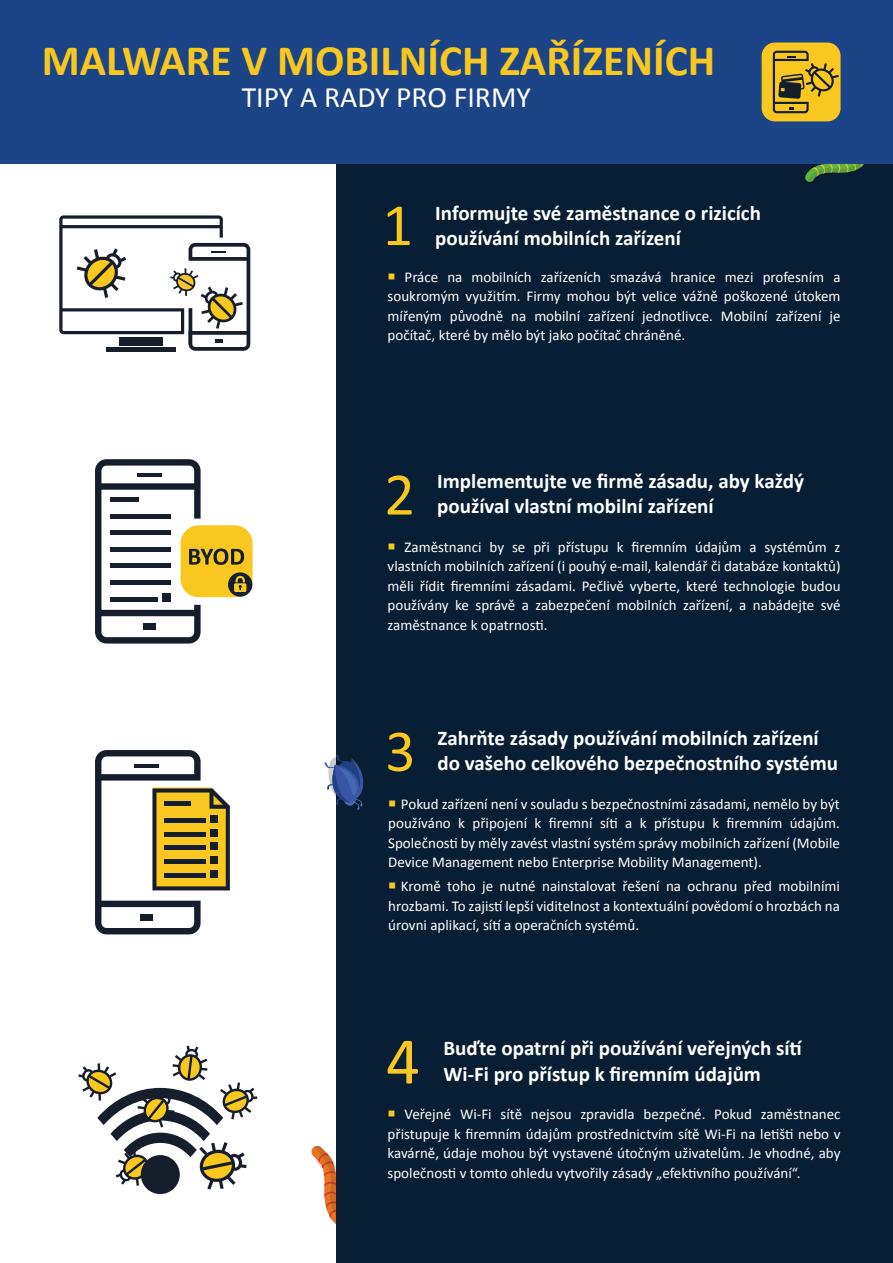
<style>
.page{position:relative;width:893px;height:1263px;background:#fff}
.page>*{position:absolute;margin:0;border:0;box-sizing:border-box;transform-origin:0 0}
.t1{font:700 43.5px "Calibri";color:#f8c720}
.t2{font:29.7px "Calibri";color:#fff}
.t3{font:700 21px/25.2px "Calibri";color:#fff}
.t4{font:15px/19.5px "Calibri";color:#fff;text-align:justify}
.s1{color:#f9c820}
</style>
<div class="page">
<svg style="left:311px;top:1145px;width:25px;height:79px"></svg>
<div style="left:336px;top:0;width:557px;height:1263px;background:#071e34"></div>
<svg style="left:805px;top:164px;width:59px;height:18px"></svg>
<div style="left:0;top:0;width:893px;height:164px;background:#1c4588"></div>
<svg style="left:324px;top:754px;width:40px;height:56px"></svg>
<div style="left:762px;top:43px;width:79px;height:78px;background:#f9c820;border-radius:13px"></div>
<svg style="left:773px;top:51px;width:66px;height:62px"></svg>
<div style="left:106px;top:347px;width:70px;height:5px;background:#161d2b"></div>
<svg style="left:59px;top:215px;width:191px;height:136px"></svg>
<svg style="left:95px;top:459px;width:157px;height:184px"></svg>
<hr style="left:137px;top:473px;width:24px;height:3px;background:#161e2b">
<div style="left:143px;top:623px;width:12px;height:7px;background:#161e2b"></div>
<hr style="left:110px;top:597px;width:47px;height:4px;background:#161d2b">
<div style="left:163px;top:593px;width:8px;height:8px;background:#161d2b"></div>
<hr style="left:110px;top:564px;width:61px;height:4px;background:#161d2b">
<div style="left:110px;top:580px;width:61px;height:5px;background:#161d2b"></div>
<div style="left:110px;top:547px;width:61px;height:5px;background:#161d2b"></div>
<div style="left:110px;top:530px;width:61px;height:5px;background:#161d2b"></div>
<div style="left:110px;top:514px;width:61px;height:5px;background:#161d2b"></div>
<div style="left:110px;top:497px;width:28px;height:5px;background:#161d2b"></div>
<svg style="left:95px;top:750px;width:135px;height:184px"></svg>
<hr style="left:134px;top:764px;width:24px;height:3px;background:#161d2b">
<div style="left:140px;top:914px;width:12px;height:6px;background:#161d2b"></div>
<div style="left:141px;top:1155px;width:39px;height:39px;background:#161d2b;border-radius:50%"></div>
<svg style="left:78px;top:1046px;width:179px;height:143px"></svg>
<svg style="left:388px;top:207px;width:22px;height:38px"></svg>
<svg style="left:388px;top:475px;width:24px;height:39px"></svg>
<svg style="left:388px;top:732px;width:24px;height:39px"></svg>
<svg style="left:388px;top:1041px;width:30px;height:42px"></svg>
<h1 class="t1" style="left:42px;top:33px;width:675px">MALWARE V MOBILNÍCH ZAŘÍZENÍCH</h1>
<h2 class="t2" style="left:242px;top:79px;width:291px">TIPY A RADY PRO FIRMY</h2>
<h3 class="t3" style="left:435px;top:201px;width:327px">Informujte své zaměstnance o rizicích používání mobilních zařízení</h3>
<p class="t4" style="left:388px;top:267px;width:454px"><span class="s1">○</span> Práce na mobilních zařízeních smazává hranice mezi profesním a soukromým využitím. Firmy mohou být velice vážně poškozené útokem mířeným původně na mobilní zařízení jednotlivce. Mobilní zařízení je počítač, které by mělo být jako počítač chráněné.</p>
<h3 class="t3" style="left:437px;top:468px;width:368px">Implementujte ve firmě zásadu, aby každý používal vlastní mobilní zařízení</h3>
<p class="t4" style="left:388px;top:537px;width:454px"><span class="s1">○</span> Zaměstnanci by se při přístupu k firemním údajům a systémům z vlastních mobilních zařízení (i pouhý e-mail, kalendář či databáze kontaktů) měli řídit firemními zásadami. Pečlivě vyberte, které technologie budou používány ke správě a zabezpečení mobilních zařízení, a nabádejte své zaměstnance k opatrnosti.</p>
<h3 class="t3" style="left:437px;top:726px;width:402px">Zahrňte zásady používání mobilních zařízení do vašeho celkového bezpečnostního systému</h3>
<p class="t4" style="left:388px;top:794px;width:453px"><span class="s1">○</span> Pokud zařízení není v souladu s bezpečnostními zásadami, nemělo by být používáno k připojení k firemní síti a k přístupu k firemním údajům.<br>Společnosti by měly zavést vlastní systém správy mobilních zařízení (Mobile Device Management nebo Enterprise Mobility Management).</p>
<p class="t4" style="left:388px;top:876px;width:453px"><span class="s1">○</span> Kromě toho je nutné nainstalovat řešení na ochranu před mobilními hrozbami. To zajistí lepší viditelnost a kontextuální povědomí o hrozbách na úrovni aplikací, sítí a operačních systémů.</p>
<h3 class="t3" style="left:443px;top:1036px;width:360px">Buďte opatrní při používání veřejných sítí<br>Wi-Fi pro přístup k firemním údajům</h3>
<p class="t4" style="left:388px;top:1104px;width:454px"><span class="s1">○</span> Veřejné Wi-Fi sítě nejsou zpravidla bezpečné. Pokud zaměstnanec přistupuje k firemním údajům prostřednictvím sítě Wi-Fi na letišti nebo v kavárně, údaje mohou být vystavené útočným uživatelům. Je vhodné, aby společnosti v tomto ohledu vytvořily zásady „efektivního používání“.</p>
</div>
